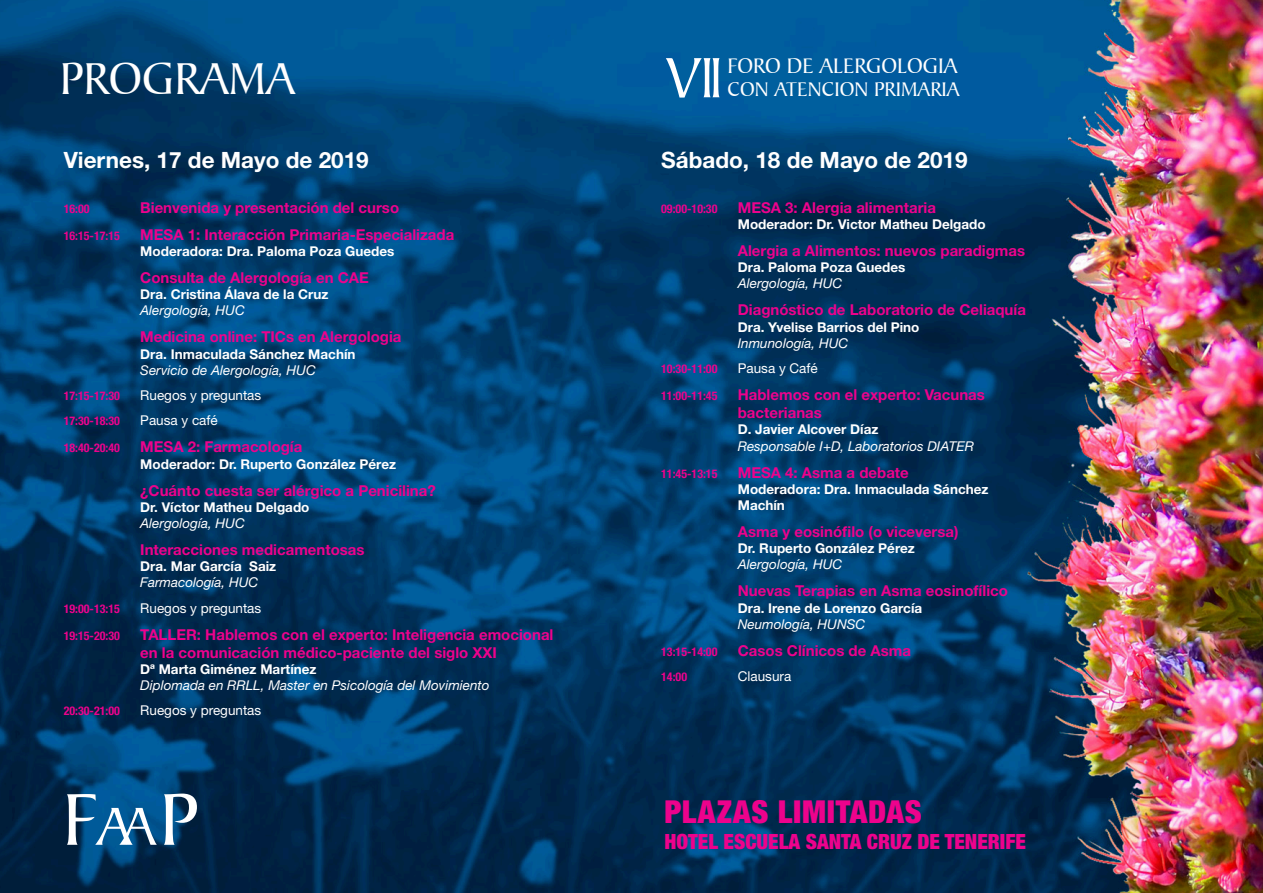
<style>
.page{position:relative;width:1263px;height:893px;background:#fff}
.page>*{position:absolute;margin:0;border:0;box-sizing:border-box;transform-origin:0 0}
.t1{font:48px "Baker Signet BT";color:#fff}
.t2{font:900 condensed 31.65px "Helvetica Neue LT Std";letter-spacing:.02em;color:#ed028c}
.t3{font:22.65px "Baker Signet BT";color:#fff}
.t4{font:700 22.5px "Helvetica Neue LT Std";color:#fff}
.t5{font:21.15px "Baker Signet BT";color:#fff}
.t6{font:900 condensed 21px "Helvetica Neue LT Std";color:#ed028c}
.t7{font:700 15px/18px "Helvetica Neue LT Std";color:#ed028c}
.t8{font:700 13.5px/16.2px "Helvetica Neue LT Std";color:#fff}
.t9{font:italic 13.5px "Helvetica Neue LT Std";color:#fff}
.t10{font:13.5px "Helvetica Neue LT Std";color:#fff}
.t11{font:700 condensed 12px "Helvetica Neue LT Std";color:#ed028c}
</style>
<div class="page">
<img style="left:0;top:0;width:1263px;height:893px">
<svg style="left:67px;top:794px;width:90px;height:51px"></svg>
<svg style="left:164px;top:794px;width:33px;height:51px"></svg>
<svg style="left:666px;top:58px;width:53px;height:40px"></svg>
<h1 class="t1" style="left:60px;top:50px;width:237px">PROGRAMA</h1>
<h3 class="t4" style="left:64px;top:146px;width:307px">Viernes, 17 de Mayo de 2019</h3>
<p class="t11" style="left:64px;top:201px;width:27px">16:00</p>
<p class="t7" style="left:140px;top:198px;width:260px">Bienvenida y presentación del curso</p>
<p class="t11" style="left:64px;top:228px;width:58px">16:15-17:15</p>
<p class="t7" style="left:140px;top:225px;width:316px">MESA 1: Interacción Primaria-Especializada</p>
<p class="t8" style="left:140px;top:243px;width:256px">Moderadora: Dra. Paloma Poza Guedes</p>
<p class="t7" style="left:140px;top:268px;width:230px">Consulta de Alergología en CAE</p>
<p class="t8" style="left:140px;top:286px;width:190px">Dra. Cristina Álava de la Cruz</p>
<p class="t9" style="left:140px;top:303px;width:106px">Alergología, HUC</p>
<p class="t7" style="left:140px;top:328px;width:263px">Medicina online: TICs en Alergologia</p>
<p class="t8" style="left:140px;top:345px;width:217px">Dra. Inmaculada Sánchez Machín</p>
<p class="t9" style="left:140px;top:362px;width:177px">Servicio de Alergología, HUC</p>
<p class="t11" style="left:64px;top:389px;width:58px">17:15-17:30</p>
<p class="t10" style="left:140px;top:387px;width:123px">Ruegos y preguntas</p>
<p class="t11" style="left:64px;top:414px;width:58px">17:30-18:30</p>
<p class="t10" style="left:140px;top:412px;width:79px">Pausa y café</p>
<p class="t11" style="left:64px;top:441px;width:58px">18:40-20:40</p>
<p class="t7" style="left:140px;top:438px;width:164px">MESA 2: Farmacología</p>
<p class="t8" style="left:140px;top:455px;width:257px">Moderador: Dr. Ruperto González Pérez</p>
<p class="t7" style="left:140px;top:481px;width:297px">¿Cuánto cuesta ser alérgico a Penicilina?</p>
<p class="t8" style="left:140px;top:498px;width:171px">Dr. Víctor Matheu Delgado</p>
<p class="t9" style="left:140px;top:515px;width:106px">Alergología, HUC</p>
<p class="t7" style="left:140px;top:540px;width:226px">Interacciones medicamentosas</p>
<p class="t8" style="left:140px;top:558px;width:137px">Dra. Mar García Saiz</p>
<p class="t9" style="left:140px;top:574px;width:120px">Farmacología, HUC</p>
<p class="t11" style="left:64px;top:601px;width:58px">19:00-13:15</p>
<p class="t10" style="left:140px;top:600px;width:123px">Ruegos y preguntas</p>
<p class="t11" style="left:64px;top:628px;width:58px">19:15-20:30</p>
<p class="t7" style="left:140px;top:625px;width:415px">TALLER: Hablemos con el experto: Inteligencia emocional en la comunicación médico-paciente del siglo XXI</p>
<p class="t8" style="left:140px;top:660px;width:178px">Dª Marta Giménez Martínez</p>
<p class="t9" style="left:140px;top:677px;width:351px">Diplomada en RRLL, Master en Psicología del Movimiento</p>
<p class="t11" style="left:64px;top:704px;width:58px">20:30-21:00</p>
<p class="t10" style="left:140px;top:702px;width:123px">Ruegos y preguntas</p>
<h3 class="t3" style="left:728px;top:52px;width:231px">FORO DE ALERGOLOGIA</h3>
<h3 class="t5" style="left:728px;top:76px;width:234px">CON ATENCION PRIMARIA</h3>
<h3 class="t4" style="left:661px;top:146px;width:308px">Sábado, 18 de Mayo de 2019</h3>
<p class="t11" style="left:661px;top:201px;width:58px">09:00-10:30</p>
<p class="t7" style="left:738px;top:198px;width:200px">MESA 3: Alergia alimentaria</p>
<p class="t8" style="left:738px;top:216px;width:249px">Moderador: Dr. Victor Matheu Delgado</p>
<p class="t7" style="left:738px;top:241px;width:289px">Alergia a Alimentos: nuevos paradigmas</p>
<p class="t8" style="left:738px;top:259px;width:169px">Dra. Paloma Poza Guedes</p>
<p class="t9" style="left:738px;top:276px;width:106px">Alergología, HUC</p>
<p class="t7" style="left:738px;top:301px;width:290px">Diagnóstico de Laboratorio de Celiaquía</p>
<p class="t8" style="left:738px;top:318px;width:183px">Dra. Yvelise Barrios del Pino</p>
<p class="t9" style="left:738px;top:335px;width:112px">Inmunología, HUC</p>
<p class="t11" style="left:661px;top:362px;width:58px">10:30-11:00</p>
<p class="t10" style="left:738px;top:360px;width:82px">Pausa y Café</p>
<p class="t11" style="left:661px;top:389px;width:58px">11:00-11:45</p>
<p class="t7" style="left:738px;top:385px;width:249px">Hablemos con el experto: Vacunas bacterianas</p>
<p class="t8" style="left:738px;top:421px;width:142px">D. Javier Alcover Díaz</p>
<p class="t9" style="left:738px;top:438px;width:238px">Responsable I+D, Laboratorios DIATER</p>
<p class="t11" style="left:661px;top:466px;width:58px">11:45-13:15</p>
<p class="t7" style="left:738px;top:463px;width:173px">MESA 4: Asma a debate</p>
<p class="t8" style="left:738px;top:480px;width:252px">Moderadora: Dra. Inmaculada Sánchez<br>Machín</p>
<p class="t7" style="left:738px;top:522px;width:222px">Asma y eosinófilo (o viceversa)</p>
<p class="t8" style="left:738px;top:540px;width:179px">Dr. Ruperto González Pérez</p>
<p class="t9" style="left:738px;top:556px;width:106px">Alergología, HUC</p>
<p class="t7" style="left:738px;top:582px;width:272px">Nuevas Terapias en Asma eosinofílico</p>
<p class="t8" style="left:738px;top:599px;width:186px">Dra. Irene de Lorenzo García</p>
<p class="t9" style="left:738px;top:616px;width:129px">Neumología, HUNSC</p>
<p class="t11" style="left:661px;top:644px;width:58px">13:15-14:00</p>
<p class="t7" style="left:738px;top:641px;width:175px">Casos Clínicos de Asma</p>
<p class="t11" style="left:661px;top:669px;width:27px">14:00</p>
<p class="t10" style="left:738px;top:668px;width:55px">Clausura</p>
<h2 class="t2" style="left:664px;top:792px;width:259px">PLAZAS LIMITADAS</h2>
<h3 class="t6" style="left:664px;top:828px;width:363px">HOTEL ESCUELA SANTA CRUZ DE TENERIFE</h3>
</div>
